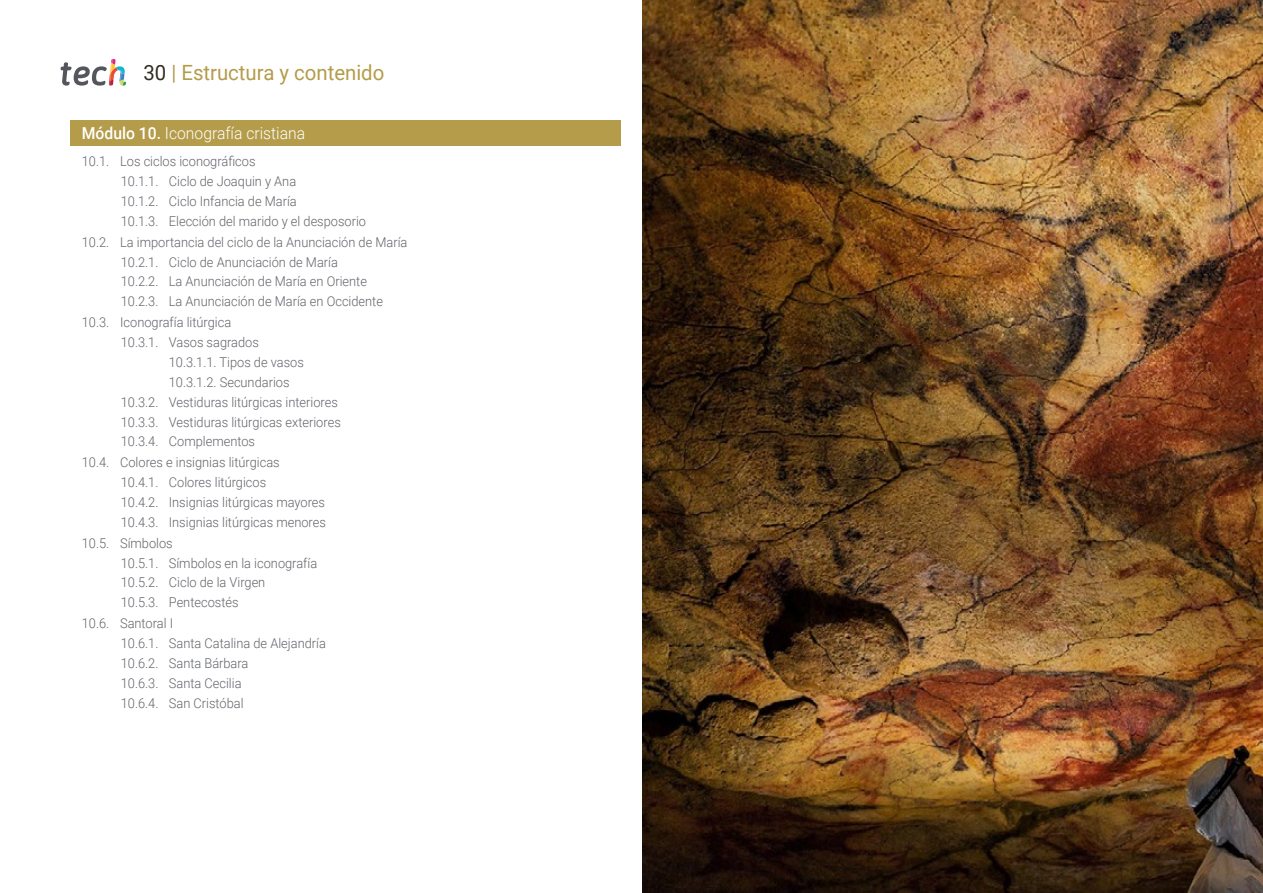
<style>
.page{position:relative;width:1263px;height:893px;background:#fff}
.page>*{position:absolute;margin:0;border:0;box-sizing:border-box;transform-origin:0 0}
.t1{font:21px "Roboto";color:#b49c4b}
.t2{font:300 16.5px "Roboto";color:#fff;scale:.95 1}
.t3{font:300 13.5px "Roboto";color:#61646a;scale:.95 1}
.s1{color:#312e20}
.s2{font-weight:500}
</style>
<div class="page">
<div style="left:71px;top:120px;width:550px;height:25px;background:#b49c4b"></div>
<img style="left:642px;top:0;width:621px;height:893px">
<svg style="left:61px;top:59px;width:65px;height:27px"></svg>
<h1 class="t1" style="left:144px;top:57px;width:242px"><span class="s1">30</span> | Estructura y contenido</h1>
<p class="t2" style="left:82px;top:122px;width:236px"><span class="s2">Módulo 10.</span> Iconografía cristiana</p>
<p class="t3" style="left:82px;top:152px;width:184px">10.1. Los ciclos iconográficos</p>
<p class="t3" style="left:121px;top:172px;width:186px">10.1.1. Ciclo de Joaquin y Ana</p>
<p class="t3" style="left:121px;top:192px;width:187px">10.1.2. Ciclo Infancia de María</p>
<p class="t3" style="left:121px;top:212px;width:260px">10.1.3. Elección del marido y el desposorio</p>
<p class="t3" style="left:82px;top:232px;width:344px">10.2. La importancia del ciclo de la Anunciación de María</p>
<p class="t3" style="left:121px;top:252px;width:230px">10.2.1. Ciclo de Anunciación de María</p>
<p class="t3" style="left:121px;top:272px;width:261px">10.2.2. La Anunciación de María en Oriente</p>
<p class="t3" style="left:121px;top:292px;width:277px">10.2.3. La Anunciación de María en Occidente</p>
<p class="t3" style="left:82px;top:313px;width:159px">10.3. Iconografía litúrgica</p>
<p class="t3" style="left:121px;top:333px;width:147px">10.3.1. Vasos sagrados</p>
<p class="t3" style="left:169px;top:353px;width:144px">10.3.1.1. Tipos de vasos</p>
<p class="t3" style="left:169px;top:372px;width:129px">10.3.1.2. Secundarios</p>
<p class="t3" style="left:121px;top:392px;width:230px">10.3.2. Vestiduras litúrgicas interiores</p>
<p class="t3" style="left:121px;top:412px;width:233px">10.3.3. Vestiduras litúrgicas exteriores</p>
<p class="t3" style="left:121px;top:432px;width:143px">10.3.4. Complementos</p>
<p class="t3" style="left:82px;top:453px;width:210px">10.4. Colores e insignias litúrgicas</p>
<p class="t3" style="left:121px;top:473px;width:155px">10.4.1. Colores litúrgicos</p>
<p class="t3" style="left:121px;top:493px;width:216px">10.4.2. Insignias litúrgicas mayores</p>
<p class="t3" style="left:121px;top:513px;width:217px">10.4.3. Insignias litúrgicas menores</p>
<p class="t3" style="left:82px;top:533px;width:97px">10.5. Símbolos</p>
<p class="t3" style="left:121px;top:553px;width:208px">10.5.1. Símbolos en la iconografía</p>
<p class="t3" style="left:121px;top:573px;width:154px">10.5.2. Ciclo de la Virgen</p>
<p class="t3" style="left:121px;top:593px;width:125px">10.5.3. Pentecostés</p>
<p class="t3" style="left:82px;top:614px;width:98px">10.6. Santoral I</p>
<p class="t3" style="left:121px;top:634px;width:217px">10.6.1. Santa Catalina de Alejandría</p>
<p class="t3" style="left:121px;top:654px;width:136px">10.6.2. Santa Bárbara</p>
<p class="t3" style="left:121px;top:674px;width:129px">10.6.3. Santa Cecilia</p>
<p class="t3" style="left:121px;top:693px;width:131px">10.6.4. San Cristóbal</p>
</div>
